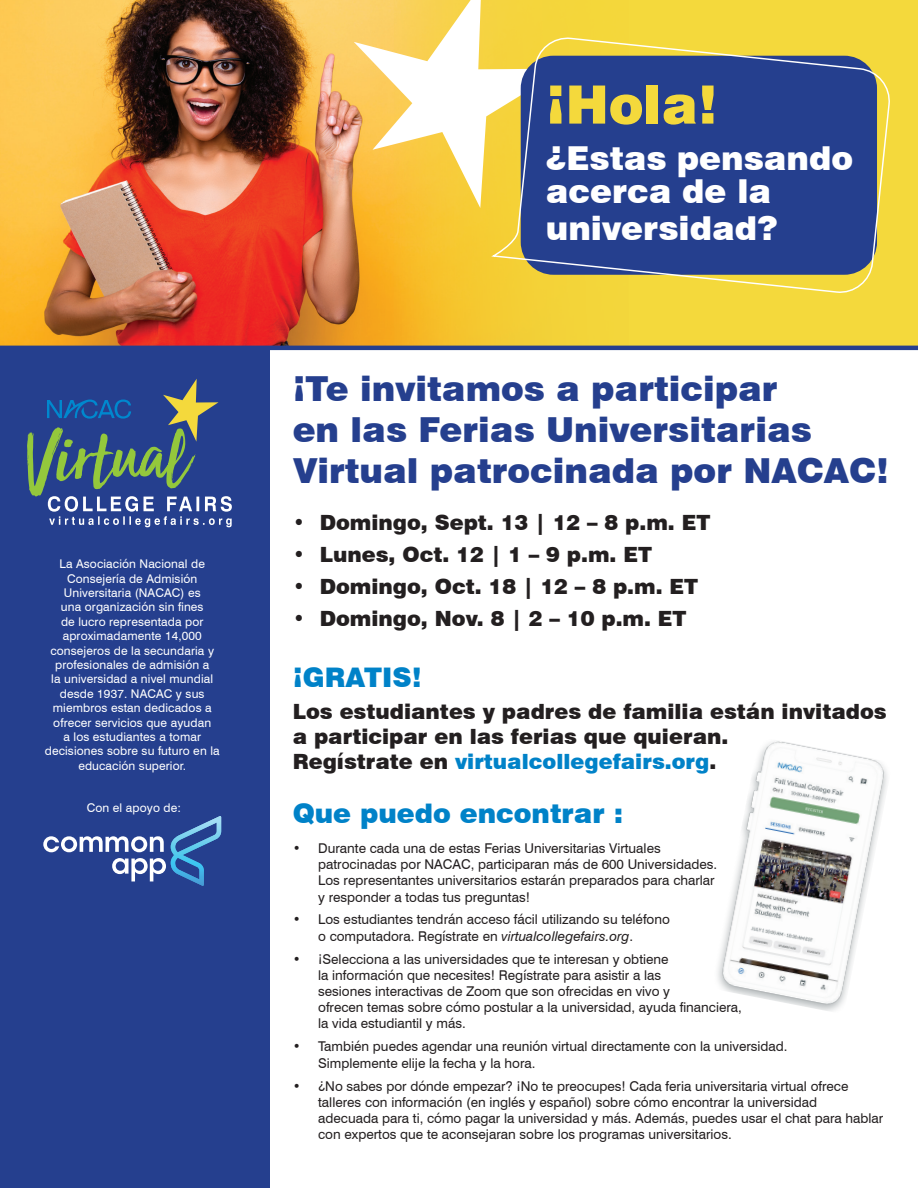
<style>
.page{position:relative;width:918px;height:1188px;background:#fff}
.page>*{position:absolute;margin:0;border:0;box-sizing:border-box;transform-origin:0 0}
.t1{font:900 52.95px "Swiss 721 BT";color:#f4d93c}
.t2{font:900 34.5px/41.4px "Swiss 721 BT";color:#253f8e}
.t3{font:900 33px/33px "Swiss 721 BT";color:#fff}
.t4{font:900 27px "Swiss 721 BT";color:#0082c8}
.t5{font:900 21px/25.2px "Swiss 721 BT";color:#231f20}
.t6{font:13.5px/16.2px "Swiss 721 BT";color:#231f20}
.t7{font:12px/14.4px "Swiss 721 BT";letter-spacing:.01em;color:#fff;text-align:center}
.s1{color:#0082c8}
.s2{font-style:italic}
</style>
<div class="page">
<img style="left:717px;top:741px;width:170px;height:270px">
<img style="left:0;top:0;width:370px;height:346px">
<div style="left:394px;top:0;width:524px;height:346px;background:#f4d93c"></div>
<svg style="left:370px;top:208px;width:357px;height:138px"></svg>
<svg style="left:354px;top:0;width:138px;height:208px"></svg>
<svg style="left:492px;top:37px;width:398px;height:258px"></svg>
<hr style="left:0;top:346px;width:918px;height:4px;background:#253f8e">
<div style="left:0;top:350px;width:269px;height:838px;background:#253f8e"></div>
<svg style="left:27px;top:379px;width:205px;height:148px"></svg>
<svg style="left:43px;top:816px;width:178px;height:70px"></svg>
<p class="t7" style="left:45px;top:557px;width:176px">La Asociación Nacional de<br>Consejería de Admisión<br>Universitaria (NACAC) es<br>una organización sin fines<br>de lucro representada por aproximadamente 14,000 consejeros de la secundaria y profesionales de admisión a<br>la universidad a nivel mundial desde 1937. NACAC y sus miembros estan dedicados a ofrecer servicios que ayudan<br>a los estudiantes a tomar decisiones sobre su futuro en la educación superior.</p>
<p class="t7" style="left:87px;top:801px;width:96px">Con el apoyo de:</p>
<h1 class="t1" style="left:546px;top:73px;width:173px">¡Hola!</h1>
<h3 class="t3" style="left:546px;top:141px;width:309px">¿Estas pensando acerca de la</h3>
<h3 class="t3" style="left:546px;top:211px;width:233px">universidad?</h3>
<h2 class="t2" style="left:293px;top:367px;width:598px">¡Te invitamos a participar<br>en las Ferias Universitarias<br>Virtual patrocinada por NACAC!</h2>
<h3 class="t5" style="left:293px;top:510px;width:419px">• Domingo, Sept. 13 | 12 – 8 p.m. ET</h3>
<h3 class="t5" style="left:293px;top:542px;width:361px">• Lunes, Oct. 12 | 1 – 9 p.m. ET</h3>
<h3 class="t5" style="left:293px;top:574px;width:407px">• Domingo, Oct. 18 | 12 – 8 p.m. ET</h3>
<h3 class="t5" style="left:293px;top:606px;width:395px">• Domingo, Nov. 8 | 2 – 10 p.m. ET</h3>
<h3 class="t4" style="left:293px;top:661px;width:131px">¡GRATIS!</h3>
<h3 class="t5" style="left:293px;top:699px;width:596px">Los estudiantes y padres de familia están invitados a participar en las ferias que quieran.<br>Regístrate en <span class="s1">virtualcollegefairs.org</span>.</h3>
<h3 class="t4" style="left:293px;top:797px;width:332px">Que puedo encontrar :</h3>
<p class="t6" style="left:318px;top:840px;width:400px;text-indent:-26px">• Durante cada una de estas Ferias Universitarias Virtuales patrocinadas por NACAC, participaran más de 600 Universidades.<br>Los representantes universitarios estarán preparados para charlar y responder a todas tus preguntas!</p>
<p class="t6" style="left:318px;top:911px;width:353px;text-indent:-26px">• Los estudiantes tendrán acceso fácil utilizando su teléfono o computadora. Regístrate en <span class="s2">virtualcollegefairs.org</span>.</p>
<p class="t6" style="left:318px;top:951px;width:425px;text-indent:-26px">• ¡Selecciona a las universidades que te interesan y obtiene<br>la información que necesites! Regístrate para asistir a las<br>sesiones interactivas de Zoom que son ofrecidas en vivo y<br>ofrecen temas sobre cómo postular a la universidad, ayuda financiera, la vida estudiantil y más.</p>
<p class="t6" style="left:318px;top:1038px;width:471px;text-indent:-26px">• También puedes agendar una reunión virtual directamente con la universidad.<br>Simplemente elije la fecha y la hora.</p>
<p class="t6" style="left:318px;top:1078px;width:567px;text-indent:-26px">• ¿No sabes por dónde empezar? ¡No te preocupes! Cada feria universitaria virtual ofrece talleres con información (en inglés y español) sobre cómo encontrar la universidad<br>adecuada para ti, cómo pagar la universidad y más. Además, puedes usar el chat para hablar con expertos que te aconsejaran sobre los programas universitarios.</p>
</div>
